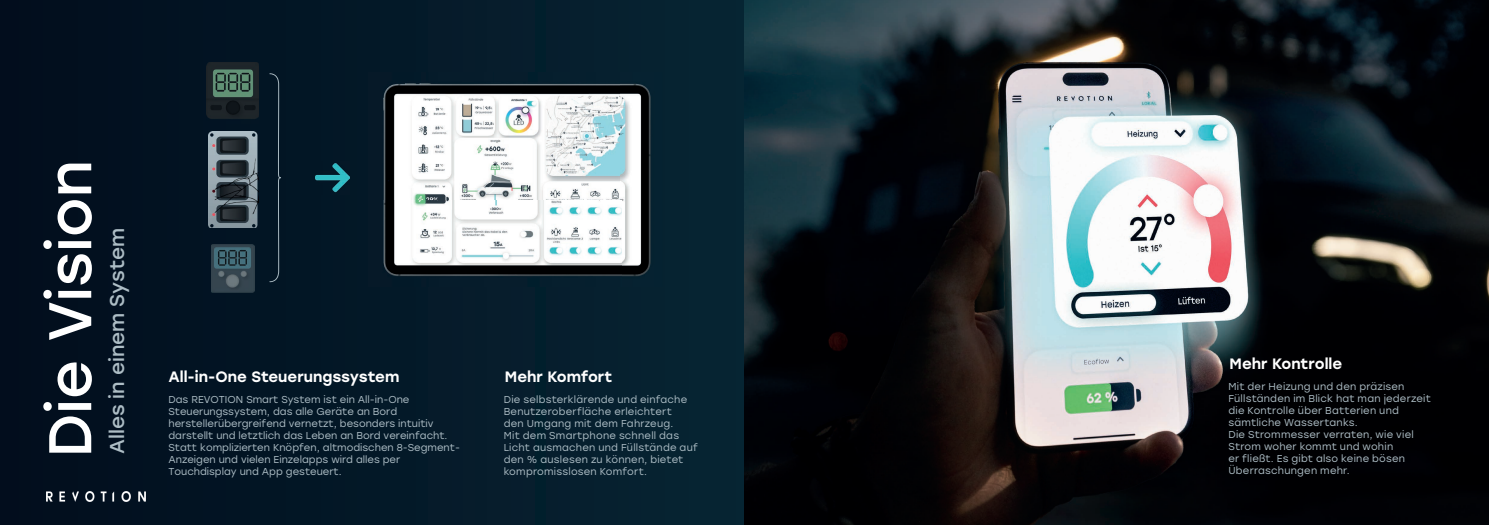
<style>
.page{position:relative;width:1489px;height:525px;background:#fff}
.page>*{position:absolute;margin:0;border:0;box-sizing:border-box;transform-origin:0 0}
.t1{font:60px "Stolzl";color:#fff}
.t2{font:20px "Stolzl";color:#adbdc5}
.t3{font:500 15px "Stolzl";color:#fff}
.t4{font:10px/12px "Stolzl";letter-spacing:.015em;color:#adbdc5}
</style>
<div class="page">
<svg style="left:0;top:0;width:744px;height:524px;background:#031726"></svg>
<img style="left:46px;top:491px;width:100px;height:9px">
<img style="left:744px;top:0;width:744px;height:524px">
<img style="left:207px;top:62px;width:52px;height:61px">
<img style="left:208px;top:131px;width:50px;height:97px">
<img style="left:211px;top:245px;width:44px;height:47px">
<svg style="left:269px;top:73px;width:12px;height:209px;background:#102331"></svg>
<img style="left:369px;top:72px;width:294px;height:214px">
<img style="left:316px;top:161px;width:33px;height:33px">
<h1 class="t1" style="left:28px;top:457px;width:299px;rotate:-90deg">Die Vision</h1>
<h2 class="t2" style="left:103px;top:454px;width:227px;rotate:-90deg">Alles in einem System</h2>
<h3 class="t3" style="left:168px;top:366px;width:232px">All-in-One Steuerungssystem</h3>
<p class="t4" style="left:168px;top:393px;width:293px">Das REVOTION Smart System ist ein All-in-One Steuerungssystem, das alle Geräte an Bord herstellerübergreifend vernetzt, besonders intuitiv darstellt und letztlich das Leben an Bord vereinfacht.<br>Statt komplizierten Knöpfen, altmodischen 8-Segment-Anzeigen und vielen Einzelapps wird alles per Touchdisplay und App gesteuert.</p>
<h3 class="t3" style="left:505px;top:366px;width:109px">Mehr Komfort</h3>
<p class="t4" style="left:503px;top:393px;width:196px">Die selbsterklärende und einfache<br>Benutzeroberfläche erleichtert<br>den Umgang mit dem Fahrzeug.<br>Mit dem Smartphone schnell das<br>Licht ausmachen und Füllstände auf den % auslesen zu können, bietet kompromisslosen Komfort.</p>
<h3 class="t3" style="left:1229px;top:353px;width:114px">Mehr Kontrolle</h3>
<p class="t4" style="left:1228px;top:380px;width:204px">Mit der Heizung und den präzisen<br>Füllständen im Blick hat man jederzeit die Kontrolle über Batterien und sämtliche Wassertanks.<br>Die Strommesser verraten, wie viel<br>Strom woher kommt und wohin<br>er fließt. Es gibt also keine bösen<br>Überraschungen mehr.</p>
</div>
